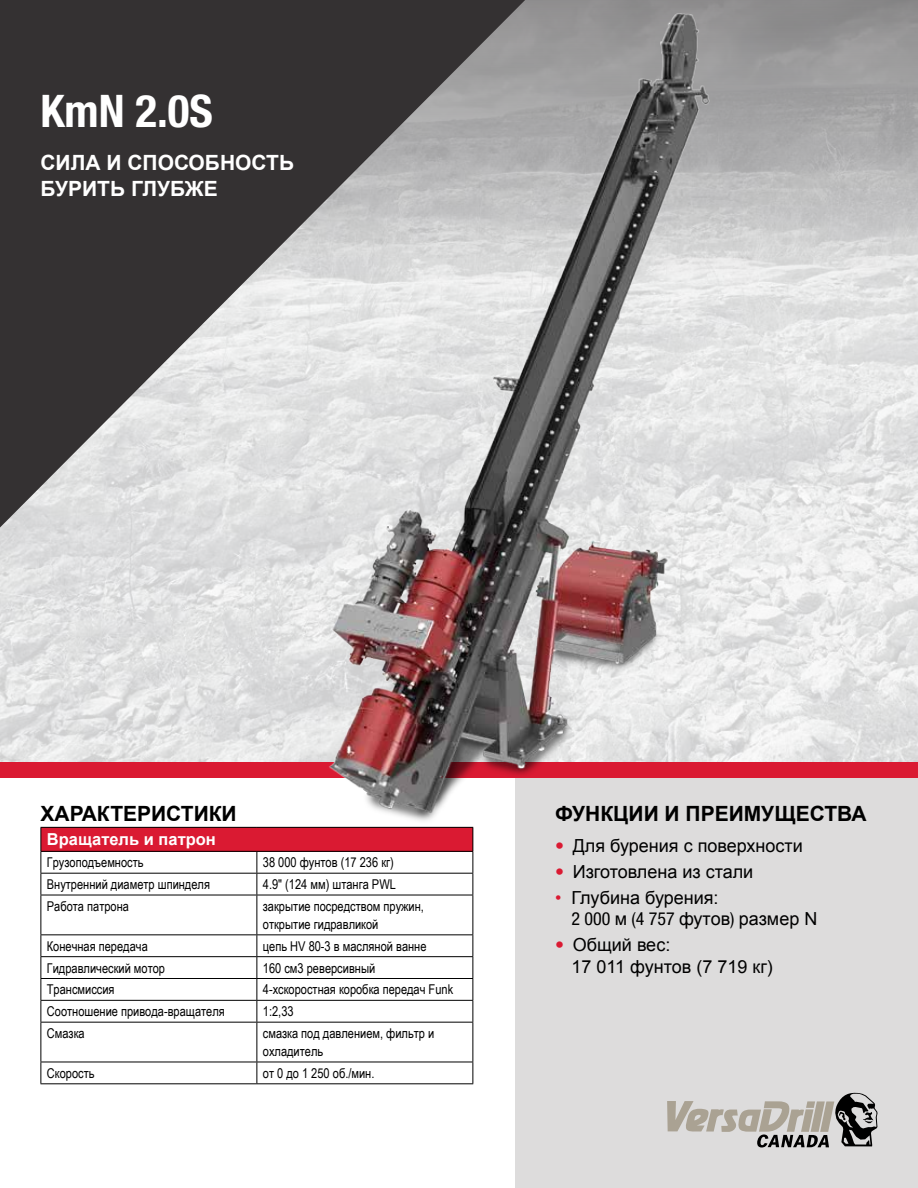
<style>
.page{position:relative;width:918px;height:1188px;background:#fff}
.page>*{position:absolute;margin:0;border:0;box-sizing:border-box;transform-origin:0 0}
.t1{font:700 condensed 45px "Helvetica Neue LT Std";color:#fff}
.t2{font:700 21px "Arial";color:#000}
.t3{font:700 21px/25.2px "Arial";color:#fff}
.t4{font:18px/21.6px "Arial";color:#000}
.t5{font:700 16.5px "Arial";color:#fff}
.t6{font:13.5px/18px "Arial Narrow";color:#000}
.s1{font-family:"Helvetica Neue LT Std";font-stretch:condensed;color:#da1a32}
.s2{color:#da1a32}
.s3{font-family:"Helvetica Neue LT Std";font-stretch:condensed}
</style>
<div class="page">
<div style="left:515px;top:770px;width:403px;height:418px;background:#dddcdc"></div>
<img style="left:0;top:285px;width:918px;height:477px">
<div style="left:0;top:762px;width:918px;height:16px;background:#da1a32"></div>
<svg style="left:792px;top:0;width:126px;height:285px;background:#b1b1b2"></svg>
<svg style="left:0;top:0;width:295px;height:528px;background:#656364"></svg>
<svg style="left:667px;top:1092px;width:211px;height:56px"></svg>
<img style="left:295px;top:0;width:497px;height:844px">
<div style="left:41px;top:827px;width:432px;height:24px;background:#da1a32"></div>
<hr style="left:40px;top:827px;width:217px;height:1px;background:#000">
<hr style="left:257px;top:827px;width:216px;height:1px;background:#000">
<hr style="left:40px;top:851px;width:217px;height:1px;background:#000">
<hr style="left:257px;top:851px;width:216px;height:1px;background:#000">
<hr style="left:40px;top:873px;width:217px;height:1px;background:#000">
<svg style="left:40px;top:828px;width:1px;height:67px"></svg>
<hr style="left:257px;top:873px;width:216px;height:1px;background:#000">
<svg style="left:256px;top:852px;width:1px;height:43px"></svg>
<svg style="left:472px;top:828px;width:1px;height:67px"></svg>
<hr style="left:40px;top:895px;width:217px;height:1px;background:#000">
<hr style="left:40px;top:895px;width:1px;height:39px;background:#000">
<hr style="left:257px;top:895px;width:216px;height:1px;background:#000">
<hr style="left:256px;top:895px;width:1px;height:39px;background:#000">
<hr style="left:472px;top:895px;width:1px;height:39px;background:#000">
<hr style="left:40px;top:934px;width:217px;height:1px;background:#000">
<hr style="left:257px;top:934px;width:216px;height:1px;background:#000">
<hr style="left:40px;top:956px;width:217px;height:1px;background:#000">
<hr style="left:257px;top:956px;width:216px;height:1px;background:#000">
<hr style="left:40px;top:978px;width:217px;height:1px;background:#000">
<hr style="left:257px;top:978px;width:216px;height:1px;background:#000">
<hr style="left:40px;top:1000px;width:217px;height:1px;background:#000">
<svg style="left:40px;top:935px;width:1px;height:87px"></svg>
<hr style="left:257px;top:1000px;width:216px;height:1px;background:#000">
<svg style="left:256px;top:935px;width:1px;height:87px"></svg>
<svg style="left:472px;top:935px;width:1px;height:87px"></svg>
<hr style="left:40px;top:1022px;width:217px;height:1px;background:#000">
<hr style="left:40px;top:1023px;width:1px;height:39px;background:#000">
<hr style="left:257px;top:1022px;width:216px;height:1px;background:#000">
<hr style="left:256px;top:1023px;width:1px;height:39px;background:#000">
<hr style="left:472px;top:1023px;width:1px;height:39px;background:#000">
<hr style="left:40px;top:1062px;width:217px;height:1px;background:#000">
<svg style="left:40px;top:1062px;width:1px;height:21px"></svg>
<hr style="left:257px;top:1062px;width:216px;height:1px;background:#000">
<svg style="left:256px;top:1062px;width:1px;height:21px"></svg>
<svg style="left:472px;top:1062px;width:1px;height:21px"></svg>
<hr style="left:40px;top:1083px;width:217px;height:1px;background:#000">
<hr style="left:257px;top:1083px;width:216px;height:1px;background:#000">
<h1 class="t1" style="left:40px;top:84px;width:174px">KmN 2.0S</h1>
<h2 class="t3" style="left:40px;top:151px;width:255px">СИЛА И СПОСОБНОСТЬ<br>БУРИТЬ ГЛУБЖЕ</h2>
<h2 class="t2" style="left:40px;top:800px;width:198px">ХАРАКТЕРИСТИКИ</h2>
<p class="t5" style="left:47px;top:829px;width:171px">Вращатель и патрон</p>
<p class="t6" style="left:47px;top:853px;width:98px">Грузоподъемность</p>
<p class="t6" style="left:263px;top:853px;width:133px">38 000 фунтов (17 236 кг)</p>
<p class="t6" style="left:47px;top:875px;width:165px">Внутренний диаметр шпинделя</p>
<p class="t6" style="left:263px;top:875px;width:135px">4.9" (124 мм) штанга PWL</p>
<p class="t6" style="left:47px;top:897px;width:84px">Работа патрона</p>
<p class="t6" style="left:263px;top:897px;width:163px">закрытие посредством пружин, открытие гидравликой</p>
<p class="t6" style="left:47px;top:936px;width:102px">Конечная передача</p>
<p class="t6" style="left:263px;top:936px;width:165px">цепь HV 80-3 в масляной ванне</p>
<p class="t6" style="left:47px;top:958px;width:120px">Гидравлический мотор</p>
<p class="t6" style="left:263px;top:958px;width:114px">160 см3 реверсивный</p>
<p class="t6" style="left:47px;top:980px;width:69px">Трансмиссия</p>
<p class="t6" style="left:263px;top:980px;width:192px">4-хскоростная коробка передач Funk</p>
<p class="t6" style="left:47px;top:1002px;width:180px">Соотношение привода-вращателя</p>
<p class="t6" style="left:263px;top:1002px;width:32px">1:2,33</p>
<p class="t6" style="left:47px;top:1024px;width:39px">Смазка</p>
<p class="t6" style="left:263px;top:1024px;width:173px">cмазка под давлением, фильтр и охладитель</p>
<p class="t6" style="left:47px;top:1064px;width:49px">Скорость</p>
<p class="t6" style="left:263px;top:1064px;width:113px">от 0 до 1 250 об./мин.</p>
<h2 class="t2" style="left:555px;top:800px;width:313px">ФУНКЦИИ И ПРЕИМУЩЕСТВА</h2>
<h3 class="t4" style="left:555px;top:835px;width:249px"><span class="s1">•</span> Для бурения с поверхности</h3>
<h3 class="t4" style="left:555px;top:861px;width:200px"><span class="s1">•</span> Изготовлена из стали</h3>
<h3 class="t4" style="left:572px;top:887px;width:247px;text-indent:-16px"><span class="s2">•</span> Глубина бурения:<br><span class="s3">2 000</span> м <span class="s3">(4 757</span> футов<span class="s3">)</span> размер N</h3>
<h3 class="t4" style="left:572px;top:935px;width:203px;text-indent:-17px"><span class="s1">•</span> Общий вес:<br>17 011 фунтов (7 719 кг)</h3>
</div>
